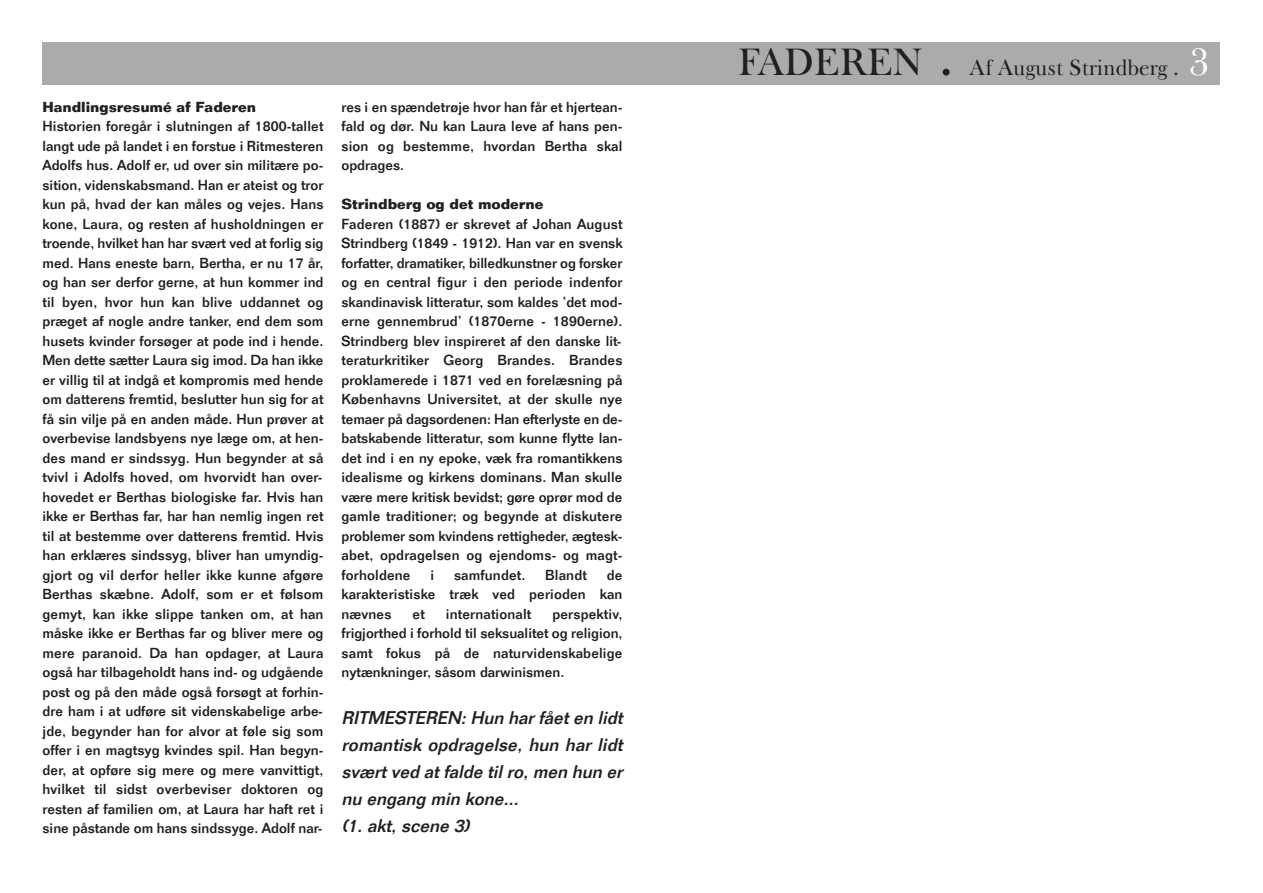
<style>
.page{position:relative;width:1263px;height:893px;background:#fff}
.page>*{position:absolute;margin:0;border:0;box-sizing:border-box;transform-origin:0 0}
.t1{font:39px "Frys Baskerville BT";color:#231f20}
.t2{font:22.5px "Frys Baskerville BT";color:#231f20}
.t3{font:italic 500 18px/27px "Folio";color:#231f20}
.t4{font:500 14.25px/19.5px "Folio";letter-spacing:.01em;color:#231f20;text-align:justify}
.t5{font:700 14.25px "Folio";color:#231f20}
.s1{font-size:60px}
.s2{font-size:39px;color:#fff}
</style>
<div class="page">
<div style="left:43px;top:43px;width:1177px;height:42px;background:#ababab"></div>
<p class="t5" style="left:43px;top:101px;width:215px">Handlingsresumé af Faderen</p>
<p class="t4" style="left:43px;top:118px;width:282px">Historien foregår i slutningen af 1800-tallet langt ude på landet i en forstue i Ritmesteren Adolfs hus. Adolf er, ud over sin militære po&shy;sition, videnskabsmand. Han er ateist og tror kun på, hvad der kan måles og vejes. Hans kone, Laura, og resten af husholdningen er troende, hvilket han har svært ved at forlig sig med. Hans eneste barn, Bertha, er nu 17 år, og han ser derfor gerne, at hun kommer ind til byen, hvor hun kan blive uddannet og præget af nogle andre tanker, end dem som husets kvinder forsøger at pode ind i hende.<br>Men dette sætter Laura sig imod. Da han ikke er villig til at indgå et kompromis med hende om datterens fremtid, beslutter hun sig for at få sin vilje på en anden måde. Hun prøver at overbevise landsbyens nye læge om, at hen&shy;des mand er sindssyg. Hun begynder at så tvivl i Adolfs hoved, om hvorvidt han over&shy;hovedet er Berthas biologiske far. Hvis han ikke er Berthas far, har han nemlig ingen ret til at bestemme over datterens fremtid. Hvis han erklæres sindssyg, bliver han umyndig&shy;gjort og vil derfor heller ikke kunne afgøre Berthas skæbne. Adolf, som er et følsom gemyt, kan ikke slippe tanken om, at han måske ikke er Berthas far og bliver mere og mere paranoid. Da han opdager, at Laura også har tilbageholdt hans ind- og udgående post og på den måde også forsøgt at forhin&shy;dre ham i at udføre sit videnskabelige arbe&shy;jde, begynder han for alvor at føle sig som offer i en magtsyg kvindes spil. Han begyn&shy;der, at opføre sig mere og mere vanvittigt, hvilket til sidst overbeviser doktoren og resten af familien om, at Laura har haft ret i sine påstande om hans sindssyge. Adolf nar-</p>
<p class="t4" style="left:341px;top:98px;width:282px">res i en spændetrøje hvor han får et hjertean&shy;fald og dør. Nu kan Laura leve af hans pen&shy;sion og bestemme, hvordan Bertha skal opdrages.</p>
<p class="t5" style="left:341px;top:199px;width:203px">Strindberg og det moderne</p>
<p class="t4" style="left:341px;top:215px;width:282px">Faderen (1887) er skrevet af Johan August Strindberg (1849 - 1912). Han var en svensk forfatter, dramatiker, billedkunstner og forsker og en central figur i den periode indenfor skandinavisk litteratur, som kaldes ’det mod&shy;erne gennembrud’ (1870erne - 1890erne).<br>Strindberg blev inspireret af den danske lit&shy;teraturkritiker Georg Brandes. Brandes proklamerede i 1871 ved en forelæsning på Københavns Universitet, at der skulle nye temaer på dagsordenen: Han efterlyste en de&shy;batskabende litteratur, som kunne flytte lan&shy;det ind i en ny epoke, væk fra romantikkens idealisme og kirkens dominans. Man skulle være mere kritisk bevidst; gøre oprør mod de gamle traditioner; og begynde at diskutere problemer som kvindens rettigheder, ægtesk&shy;abet, opdragelsen og ejendoms- og magt&shy;forholdene</p>
<p class="t4" style="left:341px;top:566px;width:282px;text-indent:265px">de karakteristiske træk ved perioden kan nævnes</p>
<p class="t4" style="left:430px;top:566px;width:5px">i</p>
<p class="t4" style="left:454px;top:566px;width:73px">samfundet.</p>
<p class="t4" style="left:545px;top:566px;width:43px">Blandt</p>
<p class="t4" style="left:341px;top:605px;width:282px;text-indent:211px">perspektiv, frigjorthed i forhold til seksualitet og religion, samt fokus på de naturvidenskabelige nytænkninger, såsom darwinismen.</p>
<p class="t3" style="left:341px;top:705px;width:286px">RITMESTEREN: Hun har fået en lidt romantisk opdragelse, hun har lidt svært ved at falde til ro, men hun er nu engang min kone...<br>(1. akt, scene 3)</p>
<p class="t4" style="left:413px;top:605px;width:14px">et</p>
<p class="t4" style="left:446px;top:605px;width:87px">internationalt</p>
<h1 class="t1" style="left:738px;top:49px;width:218px">FADEREN <span class="s1">.</span></h1>
<h2 class="t2" style="left:970px;top:60px;width:242px">Af August Strindberg . <span class="s2">3</span></h2>
</div>
